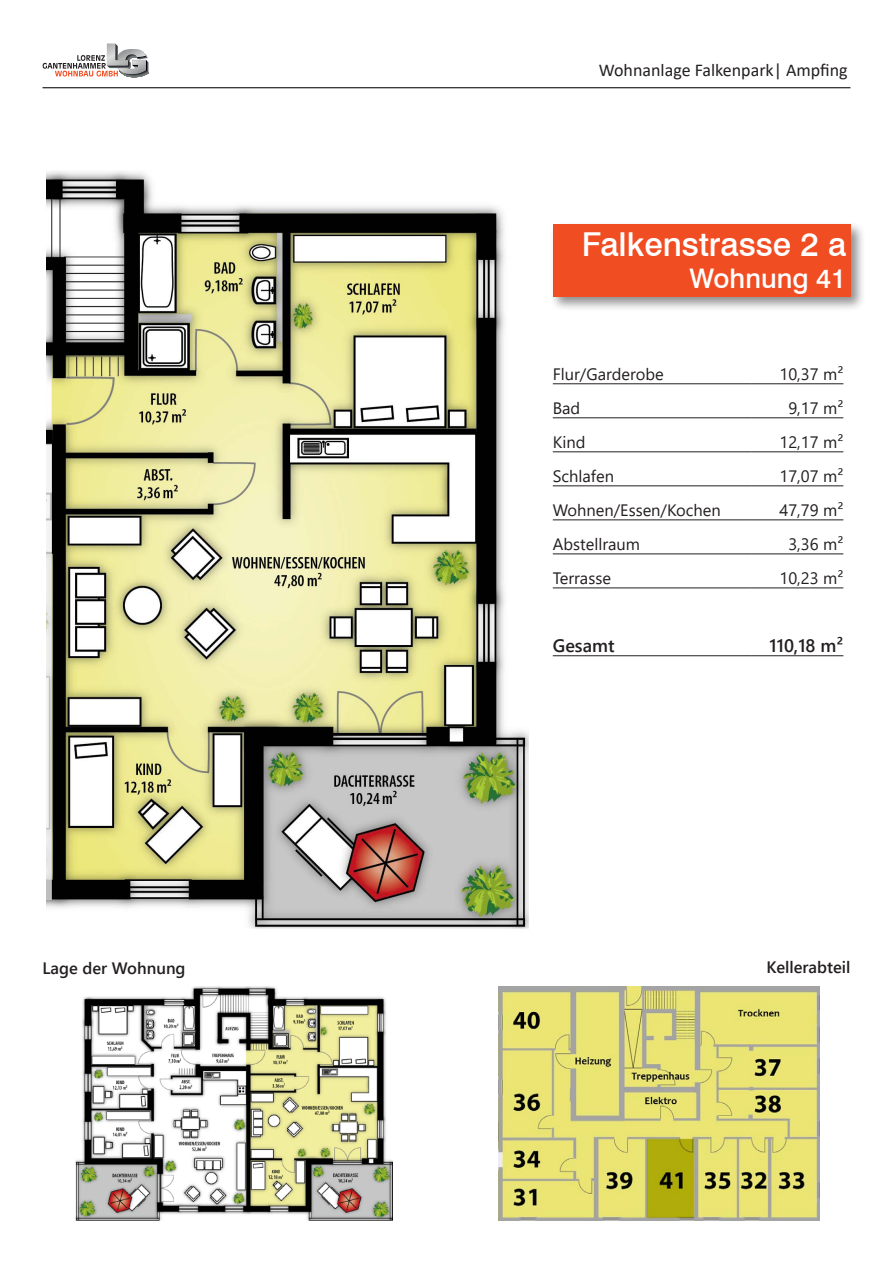
<style>
.page{position:relative;width:893px;height:1263px;background:#fff}
.page>*{position:absolute;margin:0;border:0;box-sizing:border-box;transform-origin:0 0}
.Basisformat_Schrift{font:500 33px "Swiss 721 BT";color:#fff}
.Basisformat_Schrift-2{font:500 27px "Swiss 721 BT";color:#fff}
.t1{font:18px "Calibri";color:#231f20}
.t2{font:600 18px "Segoe UI";color:#231f20}
.t3{font:16.5px "Segoe UI";color:#231f20}
.t4{font:600 16.5px "Segoe UI";color:#231f20}
</style>
<div class="page">
<svg style="left:43px;top:44px;width:106px;height:33px"></svg>
<img style="left:107px;top:44px;width:21px;height:21px">
<hr style="left:43px;top:87px;width:807px;height:1px;background:#231f20">
<img style="left:46px;top:171px;width:482px;height:758px">
<img style="left:75px;top:986px;width:317px;height:234px">
<img style="left:499px;top:986px;width:320px;height:234px">
<hr style="left:553px;top:383px;width:198px;height:1px;background:#231f20">
<hr style="left:751px;top:383px;width:92px;height:1px;background:#231f20">
<hr style="left:553px;top:418px;width:198px;height:1px;background:#231f20">
<hr style="left:751px;top:418px;width:92px;height:1px;background:#231f20">
<hr style="left:553px;top:452px;width:198px;height:1px;background:#231f20">
<hr style="left:751px;top:452px;width:92px;height:1px;background:#231f20">
<hr style="left:553px;top:486px;width:198px;height:1px;background:#231f20">
<hr style="left:751px;top:486px;width:92px;height:1px;background:#231f20">
<hr style="left:553px;top:520px;width:198px;height:1px;background:#231f20">
<hr style="left:751px;top:520px;width:92px;height:1px;background:#231f20">
<hr style="left:553px;top:554px;width:198px;height:1px;background:#231f20">
<hr style="left:751px;top:554px;width:92px;height:1px;background:#231f20">
<hr style="left:553px;top:588px;width:198px;height:1px;background:#231f20">
<hr style="left:751px;top:588px;width:92px;height:1px;background:#231f20">
<hr style="left:553px;top:655px;width:198px;height:1px;background:#231f20">
<hr style="left:751px;top:655px;width:92px;height:1px;background:#231f20">
<div style="left:550px;top:222px;width:316px;height:90px;background:#231f20;opacity:.5"></div>
<div style="left:553px;top:225px;width:297px;height:72px;background:#f04d22"></div>
<p class="t1" style="left:599px;top:58px;width:250px">Wohnanlage Falkenpark| Ampfing</p>
<p class="Basisformat_Schrift" style="left:582px;top:224px;width:266px">Falkenstrasse 2 a</p>
<p class="Basisformat_Schrift-2" style="left:689px;top:262px;width:158px">Wohnung 41</p>
<p class="t3" style="left:553px;top:360px;width:113px">Flur/Garderobe</p>
<p class="t3" style="left:779px;top:360px;width:65px">10,37 m²</p>
<p class="t3" style="left:553px;top:394px;width:29px">Bad</p>
<p class="t3" style="left:788px;top:394px;width:57px">9,17 m²</p>
<p class="t3" style="left:553px;top:428px;width:34px">Kind</p>
<p class="t3" style="left:779px;top:428px;width:65px">12,17 m²</p>
<p class="t3" style="left:553px;top:462px;width:63px">Schlafen</p>
<p class="t3" style="left:779px;top:462px;width:65px">17,07 m²</p>
<p class="t3" style="left:553px;top:496px;width:170px">Wohnen/Essen/Kochen</p>
<p class="t3" style="left:779px;top:496px;width:65px">47,79 m²</p>
<p class="t3" style="left:553px;top:530px;width:89px">Abstellraum</p>
<p class="t3" style="left:788px;top:530px;width:57px">3,36 m²</p>
<p class="t3" style="left:553px;top:564px;width:60px">Terrasse</p>
<p class="t3" style="left:779px;top:564px;width:65px">10,23 m²</p>
<p class="t2" style="left:553px;top:631px;width:63px">Gesamt</p>
<p class="t2" style="left:769px;top:631px;width:75px">110,18 m²</p>
<p class="t4" style="left:43px;top:955px;width:145px">Lage der Wohnung</p>
<p class="t4" style="left:766px;top:953px;width:85px">Kellerabteil</p>
</div>
